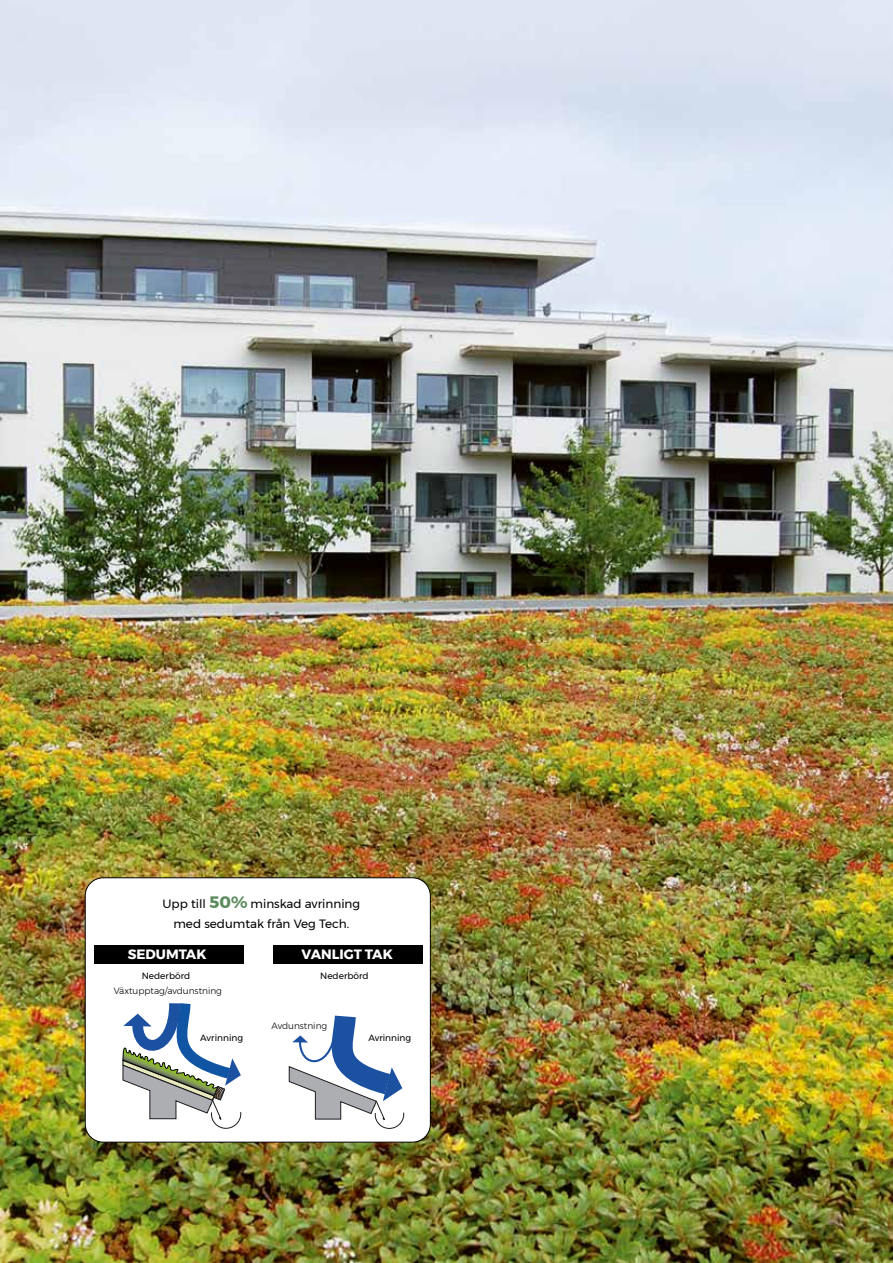
<style>
.page{position:relative;width:893px;height:1263px;background:#fff}
.page>*{position:absolute;margin:0;border:0;box-sizing:border-box;transform-origin:0 0}
.t1{font:700 13.5px "Montserrat";color:#fff}
.t2{font:12px/19.6px "Montserrat";color:#000;text-align:center}
.t3{font:9px "Montserrat";color:#000}
.t4{font:300 9px "Montserrat";color:#000}
.s1{font-weight:700;font-size:16.5px;color:#5c8c5d}
</style>
<div class="page">
<img style="left:0;top:0;width:893px;height:1263px">
<div style="left:85px;top:878px;width:345px;height:264px;background:#fff;border-radius:18px"></div>
<div style="left:85px;top:878px;width:346px;height:264px;border:1px solid #000;border-radius:18px"></div>
<svg style="left:289px;top:1015px;width:116px;height:114px"></svg>
<svg style="left:123px;top:1003px;width:119px;height:125px"></svg>
<div style="left:94px;top:945px;width:150px;height:19px;background:#000"></div>
<div style="left:273px;top:945px;width:150px;height:19px;background:#000"></div>
<p class="t2" style="left:162px;top:894px;width:199px">Upp till <span class="s1">50%</span> minskad avrinning med sedumtak från Veg Tech.</p>
<p class="t1" style="left:128px;top:944px;width:80px">SEDUMTAK</p>
<p class="t1" style="left:302px;top:943px;width:93px">VANLIGT TAK</p>
<p class="t3" style="left:142px;top:969px;width:50px">Nederbörd</p>
<p class="t3" style="left:320px;top:969px;width:50px">Nederbörd</p>
<p class="t4" style="left:114px;top:984px;width:110px">Växtupptag/avdunstning</p>
<p class="t3" style="left:200px;top:1031px;width:44px">Avrinning</p>
<p class="t4" style="left:272px;top:1019px;width:57px">Avdunstning</p>
<p class="t3" style="left:368px;top:1031px;width:44px">Avrinning</p>
</div>
